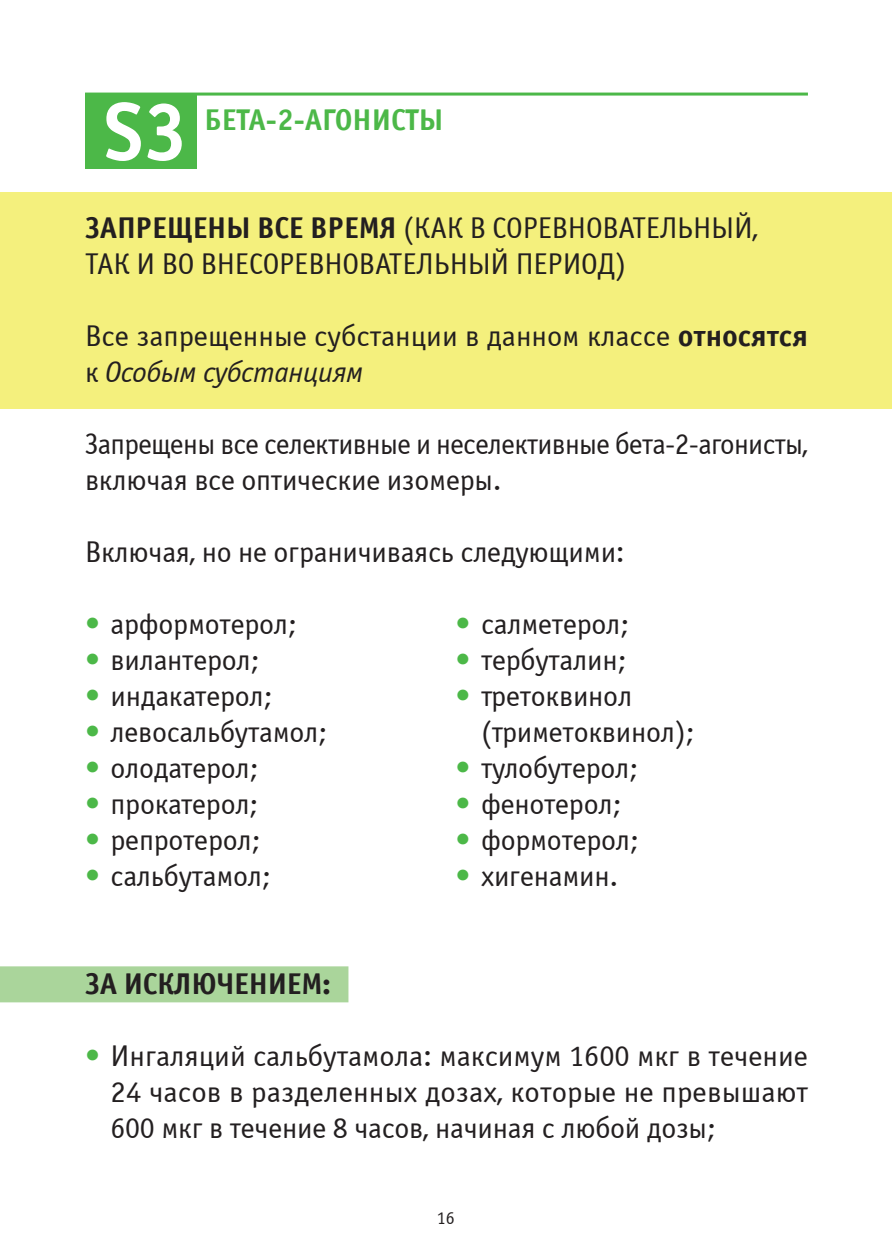
<style>
.page{position:relative;width:893px;height:1259px;background:#fff}
.page>*{position:absolute;margin:0;border:0;box-sizing:border-box;transform-origin:0 0}
.S0{font:700 81.9px "Officina Sans Win C";color:#fff}
.t1{font:30px/36px "Officina Sans Win C";letter-spacing:-.01em;color:#231f20}
.S0-2{font:700 30px "Officina Sans Win C";color:#4cb848}
._1__Анаболич_стероиды{font:700 30px "Officina Sans Win C";letter-spacing:-.01em;color:#231f20}
.t2{font:18px "Officina Sans Win C";color:#231f20}
.s1{font-weight:700}
.s2{font-style:italic}
.s3{color:#4cb848}
</style>
<div class="page">
<div style="left:0;top:192px;width:891px;height:217px;background:#f4f07d"></div>
<div style="left:85px;top:93px;width:111px;height:75px;background:#4cb848"></div>
<hr style="left:85px;top:93px;width:723px;height:3px;background:#4cb848">
<div style="left:0;top:966px;width:348px;height:36px;background:#aad59b"></div>
<p class="S0" style="left:104px;top:86px;width:86px">S3</p>
<p class="S0-2" style="left:204px;top:102px;width:240px">БЕТА-2-АГОНИСТЫ</p>
<p class="t1" style="left:85px;top:210px;width:674px"><span class="s1">ЗАПРЕЩЕНЫ ВСЕ ВРЕМЯ</span> (КАК В СОРЕВНОВАТЕЛЬНЫЙ,<br>ТАК И ВО ВНЕСОРЕВНОВАТЕЛЬНЫЙ ПЕРИОД)</p>
<p class="t1" style="left:85px;top:318px;width:724px">Все запрещенные субстанции в данном классе <span class="s1">относятся </span>к <span class="s2">Особым субстанциям</span></p>
<p class="t1" style="left:85px;top:426px;width:724px">Запрещены все селективные и неселективные бета-2-агонисты, включая все оптические изомеры.</p>
<p class="t1" style="left:85px;top:534px;width:541px">Включая, но не ограничиваясь следующими:</p>
<p class="t1" style="left:85px;top:606px;width:214px"><span class="s3">•</span> арформотерол;</p>
<p class="t1" style="left:85px;top:642px;width:176px"><span class="s3">•</span> вилантерол;</p>
<p class="t1" style="left:85px;top:678px;width:189px"><span class="s3">•</span> индакатерол;</p>
<p class="t1" style="left:85px;top:714px;width:244px"><span class="s3">•</span> левосальбутамол;</p>
<p class="t1" style="left:85px;top:750px;width:175px"><span class="s3">•</span> олодатерол;</p>
<p class="t1" style="left:85px;top:786px;width:175px"><span class="s3">•</span> прокатерол;</p>
<p class="t1" style="left:85px;top:822px;width:177px"><span class="s3">•</span> репротерол;</p>
<p class="t1" style="left:85px;top:858px;width:188px"><span class="s3">•</span> сальбутамол;</p>
<p class="_1__Анаболич_стероиды" style="left:85px;top:966px;width:248px">ЗА ИСКЛЮЧЕНИЕМ:</p>
<p class="t1" style="left:455px;top:606px;width:175px"><span class="s3">•</span> салметерол;</p>
<p class="t1" style="left:455px;top:642px;width:173px"><span class="s3">•</span> тербуталин;</p>
<p class="t1" style="left:481px;top:678px;width:215px;text-indent:-26px"><span class="s3">•</span> третоквинол (триметоквинол);</p>
<p class="t1" style="left:455px;top:750px;width:184px"><span class="s3">•</span> тулобутерол;</p>
<p class="t1" style="left:455px;top:786px;width:168px"><span class="s3">•</span> фенотерол;</p>
<p class="t1" style="left:455px;top:822px;width:185px"><span class="s3">•</span> формотерол;</p>
<p class="t1" style="left:455px;top:858px;width:164px"><span class="s3">•</span> хигенамин.</p>
<p class="t1" style="left:111px;top:1038px;width:699px;text-align:justify;text-indent:-26px"><span class="s3">•</span> Ингаляций сальбутамола: максимум 1600 мкг в течение 24 часов в разделенных дозах, которые не превышают 600 мкг в течение 8 часов, начиная с любой дозы;</p>
<p class="t2" style="left:437px;top:1208px;width:19px">16</p>
</div>
